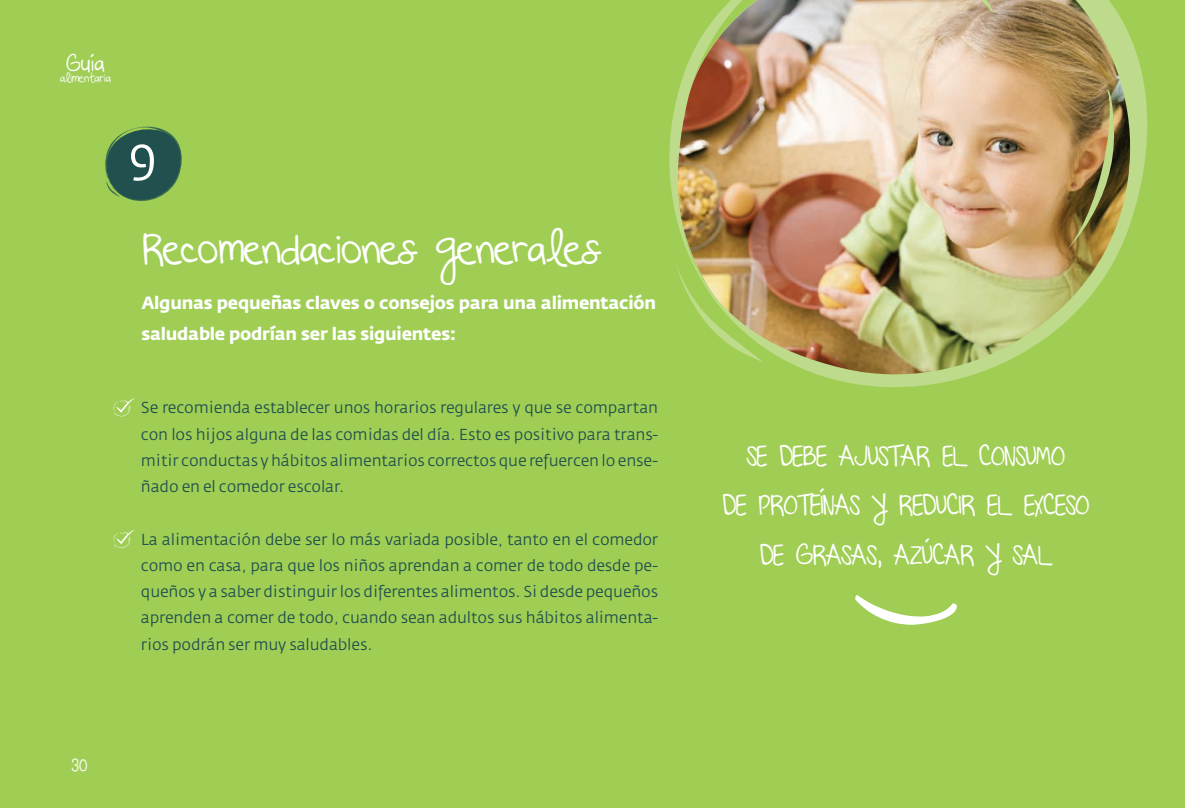
<style>
.page{position:relative;width:1185px;height:808px;background:#a0ce55}
.page>*{position:absolute;margin:0;border:0;box-sizing:border-box;transform-origin:0 0}
.t1{font:50.23px "Fedra Sans Book TF";color:#fff}
.t2{font:42px "Beautiful Every Time";letter-spacing:-.025em;color:#fff}
.t3{font:27.12px "Beautiful Every Time";letter-spacing:-.035em;color:#fff}
.t4{font:22.75px "Beautiful Every Time";color:#fff}
.t5{font:17.5px/31.5px "Fedra Sans Bold TF";letter-spacing:-.015em;color:#fff}
.t6{font:17.5px "Candy Round BTN";color:#fff}
.t7{font:15.75px/26.2px "Fedra Sans Book TF";letter-spacing:-.01em;color:#20514e;text-align:justify}
.t8{font:11.55px "Beautiful Every Time";letter-spacing:-.025em;color:#fff}
</style>
<div class="page">
<svg style="left:105px;top:126px;width:77px;height:75px"></svg>
<img style="left:669px;top:0;width:479px;height:387px">
<svg style="left:855px;top:595px;width:102px;height:30px"></svg>
<svg style="left:113px;top:398px;width:22px;height:19px"></svg>
<svg style="left:113px;top:530px;width:22px;height:18px"></svg>
<h3 class="t4" style="left:66px;top:49px;width:40px">GUÍA</h3>
<p class="t8" style="left:60px;top:72px;width:52px">ALIMENTARIA</p>
<h1 class="t1" style="left:126px;top:136px;width:34px">9</h1>
<h2 class="t2" style="left:141px;top:224px;width:460px">RECOMENDACIONES GENERALES</h2>
<p class="t5" style="left:141px;top:287px;width:516px">Algunas pequeñas claves o consejos para una alimentación saludable podrían ser las siguientes:</p>
<p class="t7" style="left:141px;top:395px;width:519px">Se recomienda establecer unos horarios regulares y que se compartan con los hijos alguna de las comidas del día. Esto es positivo para trans&shy;mitir conductas y hábitos alimentarios correctos que refuercen lo ense&shy;ñado en el comedor escolar.</p>
<p class="t7" style="left:141px;top:526px;width:519px">La alimentación debe ser lo más variada posible, tanto en el comedor como en casa, para que los niños aprendan a comer de todo desde pe&shy;queños y a saber distinguir los diferentes alimentos. Si desde pequeños aprenden a comer de todo, cuando sean adultos sus hábitos alimenta&shy;rios podrán ser muy saludables.</p>
<p class="t6" style="left:71px;top:755px;width:18px">30</p>
<h3 class="t3" style="left:746px;top:440px;width:46px">SE DEBE</h3>
<h3 class="t3" style="left:839px;top:440px;width:42px">AJUSTAR</h3>
<h3 class="t3" style="left:942px;top:440px;width:50px">EL CONSUMO</h3>
<h3 class="t3" style="left:722px;top:489px;width:50px">DE PROTE</h3>
<h3 class="t3" style="left:820px;top:489px;width:16px">ÍNAS</h3>
<h3 class="t3" style="left:872px;top:489px;width:39px">Y REDUCIR</h3>
<h3 class="t3" style="left:987px;top:489px;width:69px">EL EXCESO</h3>
<h3 class="t3" style="left:760px;top:538px;width:51px">DE GRASAS</h3>
<h3 class="t3" style="left:876px;top:538px;width:72px">, AZÚCAR</h3>
<h3 class="t3" style="left:986px;top:538px;width:41px">Y SAL</h3>
</div>
